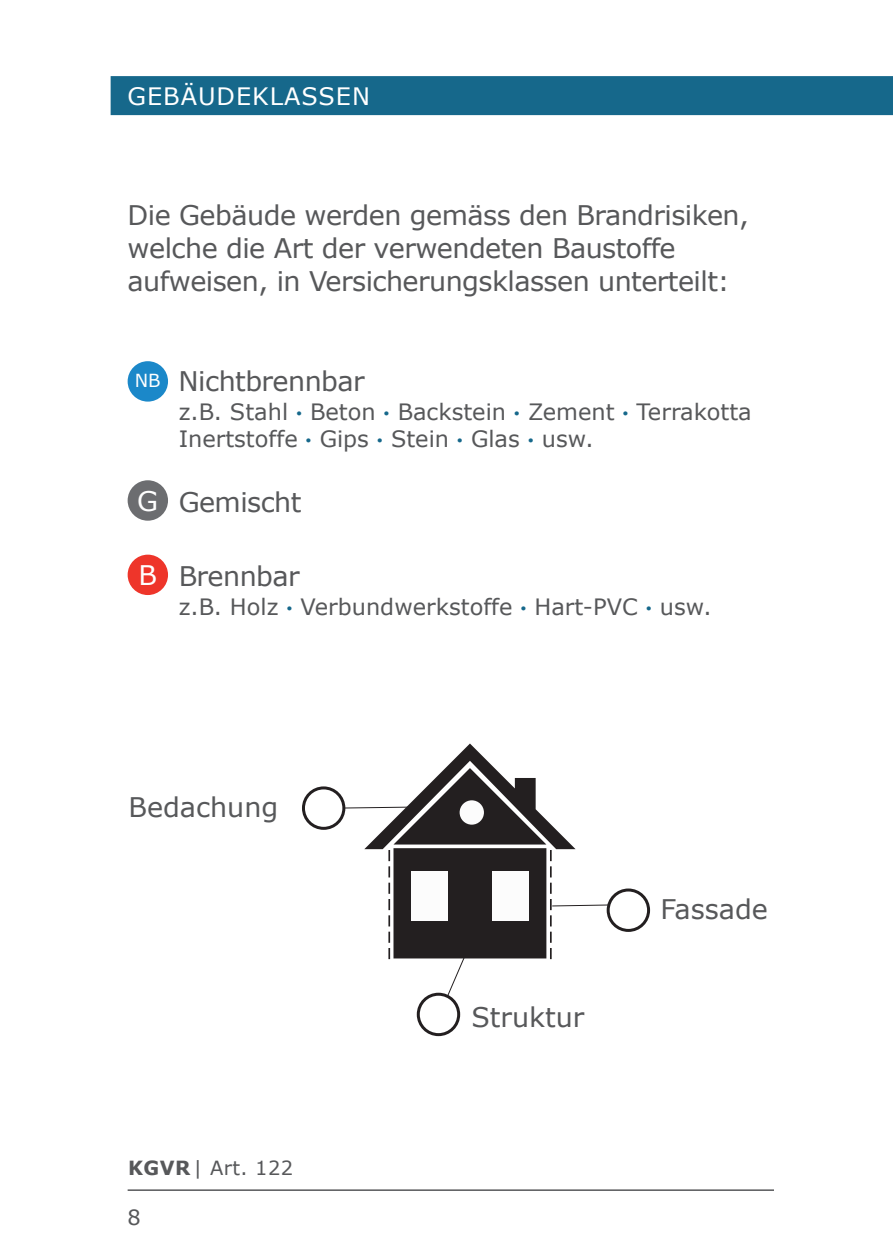
<style>
.page{position:relative;width:893px;height:1259px;background:#fff}
.page>*{position:absolute;margin:0;border:0;box-sizing:border-box;transform-origin:0 0}
.t1{font:27px/33px "Verdana";letter-spacing:-.02em;color:#57585a}
.t2{font:27px "Verdana";color:#57585a}
.t3{font:27px "Verdana";color:#fff}
.t4{font:24px "Verdana";letter-spacing:.04em;color:#fff}
.t5{font:22.5px/27px "Verdana";color:#57585a}
.t6{font:21px "Verdana";color:#57585a}
.t7{font:19.5px "Verdana";letter-spacing:.02em;color:#57585a}
.t8{font:18px "Verdana";color:#fff}
.s1{font-size:11.4px;color:#16688b}
.s2{font-weight:700}
</style>
<div class="page">
<hr style="left:128px;top:1189px;width:646px;height:2px;background:#57585a">
<svg style="left:335px;top:743px;width:280px;height:263px"></svg>
<div style="left:418px;top:994px;width:41px;height:40px;background:#fff;border-radius:50%"></div>
<div style="left:417px;top:992px;width:43px;height:44px;border:3px solid #231f20;border-radius:50%"></div>
<div style="left:303px;top:788px;width:41px;height:40px;background:#fff;border-radius:50%"></div>
<div style="left:302px;top:786px;width:43px;height:44px;border:3px solid #231f20;border-radius:50%"></div>
<div style="left:608px;top:890px;width:41px;height:40px;background:#fff;border-radius:50%"></div>
<div style="left:607px;top:888px;width:43px;height:44px;border:3px solid #231f20;border-radius:50%"></div>
<div style="left:128px;top:361px;width:40px;height:40px;background:#1b88c9;border-radius:50%"></div>
<div style="left:128px;top:554px;width:40px;height:41px;background:#ee352a;border-radius:50%"></div>
<div style="left:128px;top:480px;width:40px;height:41px;background:#6c6d70;border-radius:50%"></div>
<div style="left:111px;top:76px;width:782px;height:39px;background:#16688b"></div>
<p class="t4" style="left:128px;top:81px;width:244px">GEBÄUDEKLASSEN</p>
<p class="t1" style="left:128px;top:199px;width:623px">Die Gebäude werden gemäss den Brandrisiken, welche die Art der verwendeten Baustoffe aufweisen, in Versicherungsklassen unterteilt:</p>
<p class="t8" style="left:135px;top:369px;width:27px">NB</p>
<p class="t3" style="left:137px;top:484px;width:22px">G</p>
<p class="t1" style="left:179px;top:365px;width:188px">Nichtbrennbar</p>
<p class="t5" style="left:179px;top:398px;width:575px">z.B. Stahl <span class="s1">•</span> Beton <span class="s1">•</span> Backstein <span class="s1">•</span> Zement <span class="s1">•</span> Terrakotta<br>Inertstoffe <span class="s1">•</span> Gips <span class="s1">•</span> Stein <span class="s1">•</span> Glas <span class="s1">•</span> usw.</p>
<p class="t1" style="left:179px;top:486px;width:124px">Gemischt</p>
<p class="t3" style="left:138px;top:558px;width:20px">B</p>
<p class="t1" style="left:179px;top:560px;width:123px">Brennbar</p>
<p class="t5" style="left:179px;top:594px;width:534px">z.B. Holz <span class="s1">•</span> Verbundwerkstoffe <span class="s1">•</span> Hart-PVC <span class="s1">•</span> usw.</p>
<p class="t2" style="left:128px;top:789px;width:151px">Bedachung</p>
<p class="t7" style="left:128px;top:1155px;width:167px"><span class="s2">KGVR</span> | Art. 122</p>
<p class="t6" style="left:128px;top:1204px;width:15px">8</p>
<p class="t2" style="left:471px;top:999px;width:114px">Struktur</p>
<p class="t2" style="left:660px;top:892px;width:109px">Fassade</p>
</div>
